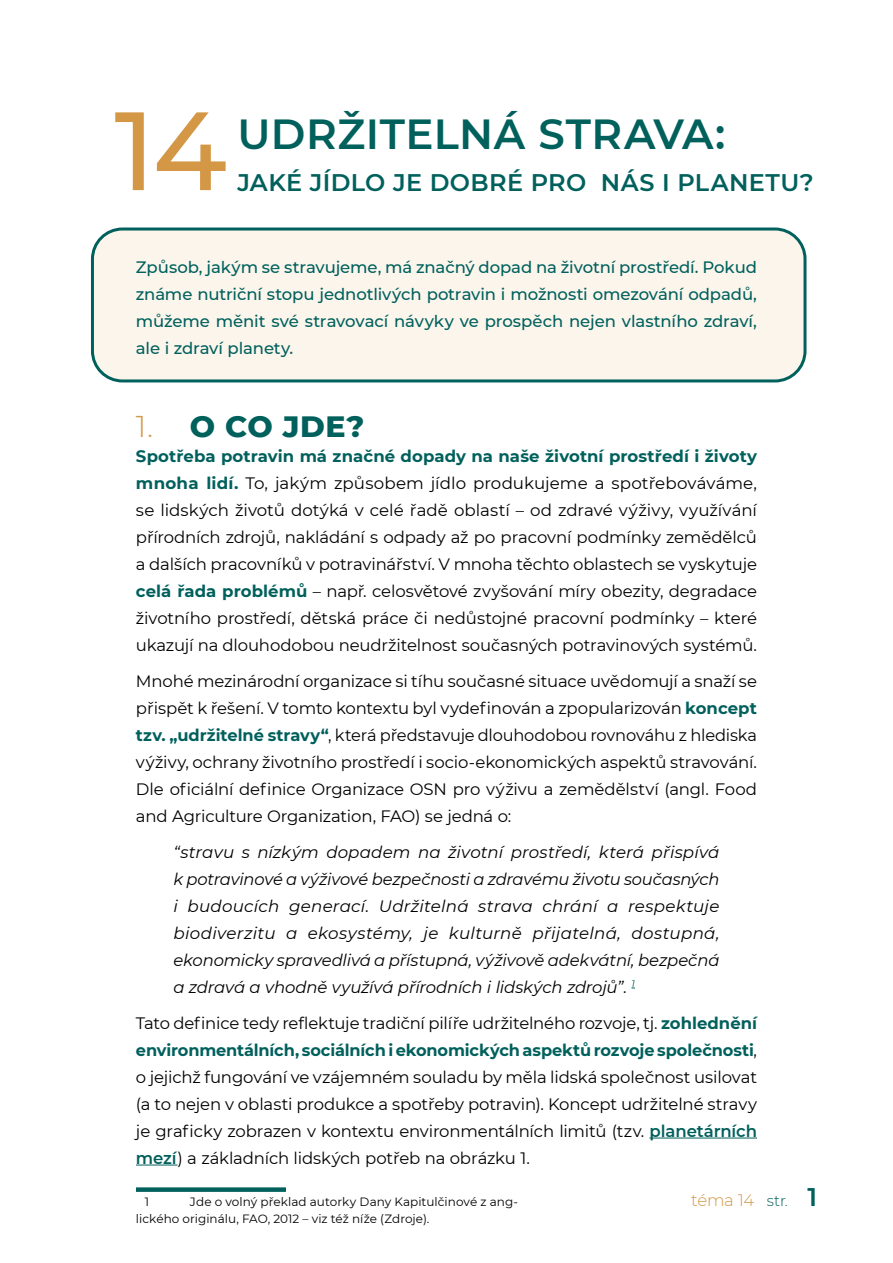
<style>
.page{position:relative;width:893px;height:1263px;background:#fff}
.page>*{position:absolute;margin:0;border:0;box-sizing:border-box;transform-origin:0 0}
.název{font:500 111px "Montserrat";color:#d39745}
.název-2{font:600 42px "Montserrat";letter-spacing:.01em;color:#00605c}
.t1{font:800 30px "Montserrat";color:#00605c}
.název-3{font:600 24px "Montserrat";letter-spacing:.015em;color:#00605c}
.t2{font:16.5px/27px "Montserrat";letter-spacing:-.01em;color:#000;text-align:justify}
.t3{font:italic 16.5px/27px "Montserrat";letter-spacing:-.01em;color:#000;text-align:justify}
.t4{font:500 16.5px/27px "Montserrat";letter-spacing:-.005em;color:#00605c;text-align:justify}
.t5{font:300 16.5px "Montserrat";letter-spacing:-.02em;color:#d39745}
.pod_čarou{font:12px/16.5px "Montserrat";letter-spacing:.005em;color:#000}
.s1{font-weight:300;color:#d39745}
.s2{font-weight:700;color:#00605c}
.s3{font-weight:600;color:#00605c}
.s4{font-size:15px;color:#00605c}
.s5{font-weight:600;font-size:25.5px;color:#00605c}
</style>
<div class="page">
<div style="left:92px;top:229px;width:713px;height:152px;background:#fbf5ec;border-radius:30px"></div>
<div style="left:91px;top:227px;width:715px;height:155px;border:3px solid #00605c;border-radius:30px"></div>
<hr style="left:649px;top:1137px;width:108px;height:1px;background:#00605c">
<hr style="left:136px;top:1164px;width:42px;height:1px;background:#00605c">
<div style="left:136px;top:1187px;width:150px;height:5px;background:#00605c"></div>
<p class="název" style="left:114px;top:73px;width:114px">14</p>
<p class="název-2" style="left:238px;top:105px;width:489px">UDRŽITELNÁ STRAVA:</p>
<p class="název-3" style="left:238px;top:166px;width:578px">JAKÉ JÍDLO JE DOBRÉ PRO NÁS I PLANETU?</p>
<p class="t4" style="left:136px;top:253px;width:623px">Způsob, jakým se stravujeme, má značný dopad na životní prostředí. Pokud známe nutriční stopu jednotlivých potravin i možnosti omezování odpadů, můžeme měnit své stravovací návyky ve prospěch nejen vlastního zdraví, ale i zdraví planety.</p>
<p class="t1" style="left:136px;top:404px;width:230px"><span class="s1">1.</span> O CO JDE?</p>
<p class="t2" style="left:136px;top:442px;width:623px"><span class="s2">Spotřeba potravin má značné dopady na naše životní prostředí i životy mnoha lidí.</span> To, jakým způsobem jídlo produkujeme a spotřebováváme, se lidských životů dotýká v celé řadě oblastí – od zdravé výživy, využívání přírodních zdrojů, nakládání s odpady až po pracovní podmínky zemědělců a dalších pracovníků v potravinářství. V mnoha těchto oblastech se vyskytuje <span class="s2">celá řada problémů</span> – např. celosvětové zvyšování míry obezity, degradace životního prostředí, dětská práce či nedůstojné pracovní podmínky – které ukazují na dlouhodobou neudržitelnost současných potravinových systémů.</p>
<p class="t2" style="left:136px;top:667px;width:623px">Mnohé mezinárodní organizace si tíhu současné situace uvědomují a snaží se přispět k řešení. V tomto kontextu byl vydefinován a zpopularizován <span class="s2">koncept tzv. „udržitelné stravy“</span>, která představuje dlouhodobou rovnováhu z hlediska výživy, ochrany životního prostředí i socio-ekonomických aspektů stravování.<br>Dle oficiální definice Organizace OSN pro výživu a zemědělství (angl. Food and Agriculture Organization, FAO) se jedná o:</p>
<p class="t3" style="left:173px;top:838px;width:548px">“stravu s nízkým dopadem na životní prostředí, která přispívá k potravinové a výživové bezpečnosti a zdravému životu současných i budoucích generací. Udržitelná strava chrání a respektuje biodiverzitu a ekosystémy, je kulturně přijatelná, dostupná, ekonomicky spravedlivá a přístupná, výživově adekvátní, bezpečná a zdravá a vhodně využívá přírodních i lidských zdrojů”. <sup>1</sup></p>
<p class="t2" style="left:136px;top:1009px;width:623px">Tato definice tedy reflektuje tradiční pilíře udržitelného rozvoje, tj. <span class="s2">zohlednění environmentálních, sociálních i ekonomických aspektů rozvoje společnosti</span>, o jejichž fungování ve vzájemném souladu by měla lidská společnost usilovat (a to nejen v oblasti produkce a spotřeby potravin). Koncept udržitelné stravy je graficky zobrazen v kontextu environmentálních limitů (tzv. <span class="s3">planetárních mezí</span>) a základních lidských potřeb na obrázku 1.</p>
<p class="pod_čarou" style="left:145px;top:1193px;width:6px">1</p>
<p class="t5" style="left:691px;top:1189px;width:127px">téma 14 <span class="s4">str.</span> <span class="s5">1</span></p>
<p class="pod_čarou" style="left:136px;top:1193px;width:384px;text-indent:54px">Jde o volný překlad autorky Dany Kapitulčinové z ang&shy;lického originálu, FAO, 2012 – viz též níže (Zdroje).</p>
</div>
